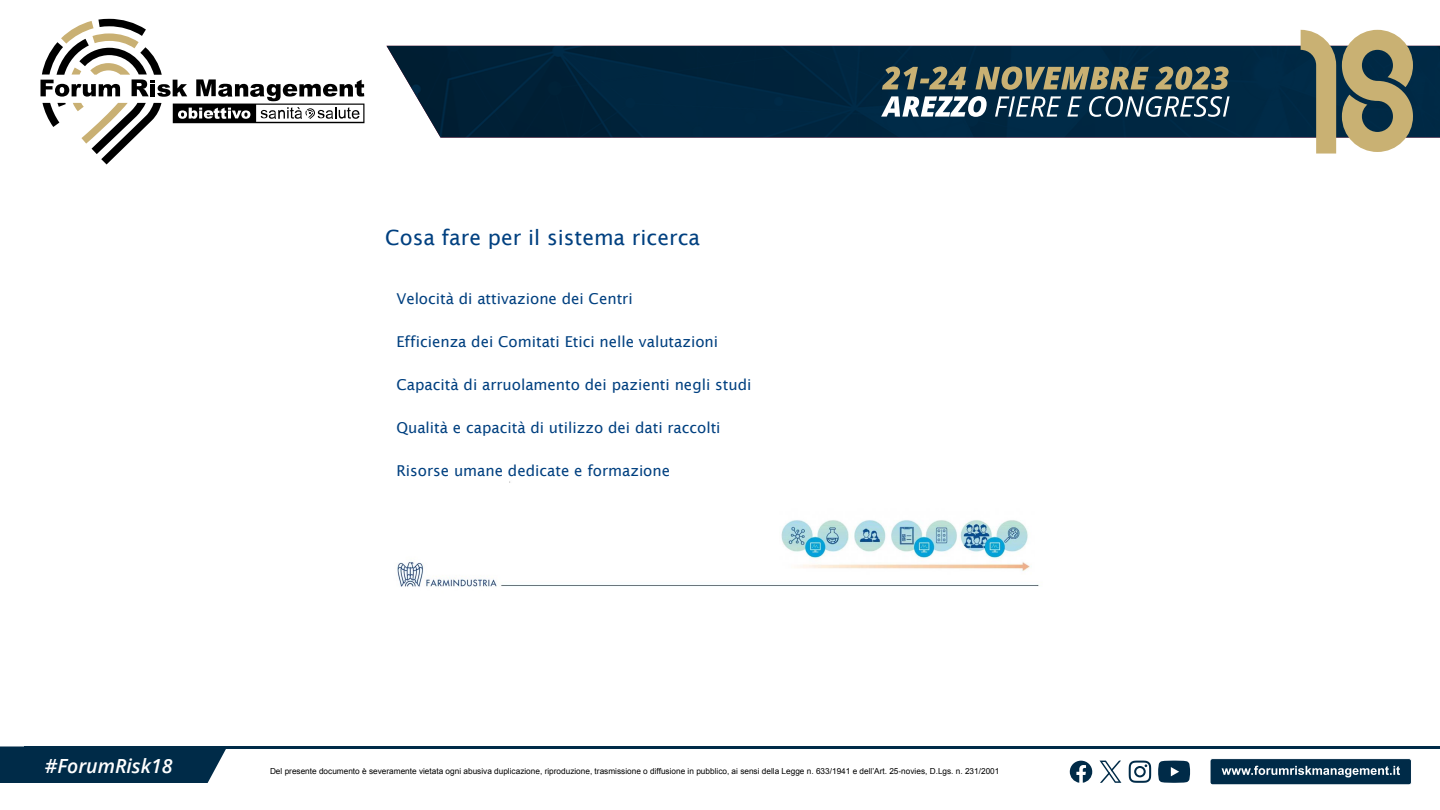
<style>
.page{position:relative;width:1440px;height:810px;background:#fff}
.page>*{position:absolute;margin:0;border:0;box-sizing:border-box;transform-origin:0 0}
.t1{font:21px "Lucida Sans";color:#004080}
.t2{font:italic 600 19.5px "Open Sans";color:#fff}
.t3{font:15px "Lucida Sans";color:#004080}
.t4{font:8.25px "Arial";color:#000}
</style>
<div class="page">
<div style="left:0;top:746px;width:226px;height:37px;background:#002b48"></div>
<div style="left:1210px;top:759px;width:201px;height:26px;background:#002b48;border-radius:3px"></div>
<div style="left:1210px;top:758px;width:202px;height:27px;border:1px solid #fff;border-radius:3px"></div>
<svg style="left:1222px;top:766px;width:178px;height:11px"></svg>
<hr style="left:24px;top:746px;width:1416px;height:3px;background:#002b48">
<img style="left:386px;top:46px;width:1054px;height:92px">
<svg style="left:1342px;top:30px;width:71px;height:122px;background:#9a9575"></svg>
<svg style="left:1301px;top:30px;width:35px;height:124px;background:#929074"></svg>
<svg style="left:40px;top:19px;width:324px;height:145px"></svg>
<svg style="left:881px;top:96px;width:349px;height:21px"></svg>
<svg style="left:882px;top:66px;width:347px;height:24px;background:#656c5b"></svg>
<svg style="left:1129px;top:761px;width:22px;height:22px"></svg>
<svg style="left:1158px;top:761px;width:32px;height:22px"></svg>
<svg style="left:1070px;top:761px;width:22px;height:22px"></svg>
<svg style="left:1100px;top:761px;width:21px;height:22px"></svg>
<img style="left:397px;top:481px;width:642px;height:106px">
<img style="left:780px;top:508px;width:255px;height:67px">
<h1 class="t1" style="left:385px;top:225px;width:316px">Cosa fare per il sistema ricerca</h1>
<p class="t3" style="left:397px;top:290px;width:238px">Velocità di attivazione dei Centri</p>
<p class="t3" style="left:397px;top:333px;width:323px">Efficienza dei Comitati Etici nelle valutazioni</p>
<p class="t3" style="left:397px;top:376px;width:357px">Capacità di arruolamento dei pazienti negli studi</p>
<p class="t3" style="left:397px;top:419px;width:326px">Qualità e capacità di utilizzo dei dati raccolti</p>
<p class="t3" style="left:397px;top:462px;width:275px">Risorse umane dedicate e formazione</p>
<h2 class="t2" style="left:45px;top:752px;width:129px">#ForumRisk18</h2>
<p class="t4" style="left:270px;top:766px;width:731px">Del presente documento è severamente vietata ogni abusiva duplicazione, riproduzione, trasmissione o diffusione in pubblico, ai sensi della Legge n. 633/1941 e dell’Art. 25-novies, D.Lgs. n. 231/2001</p>
</div>
